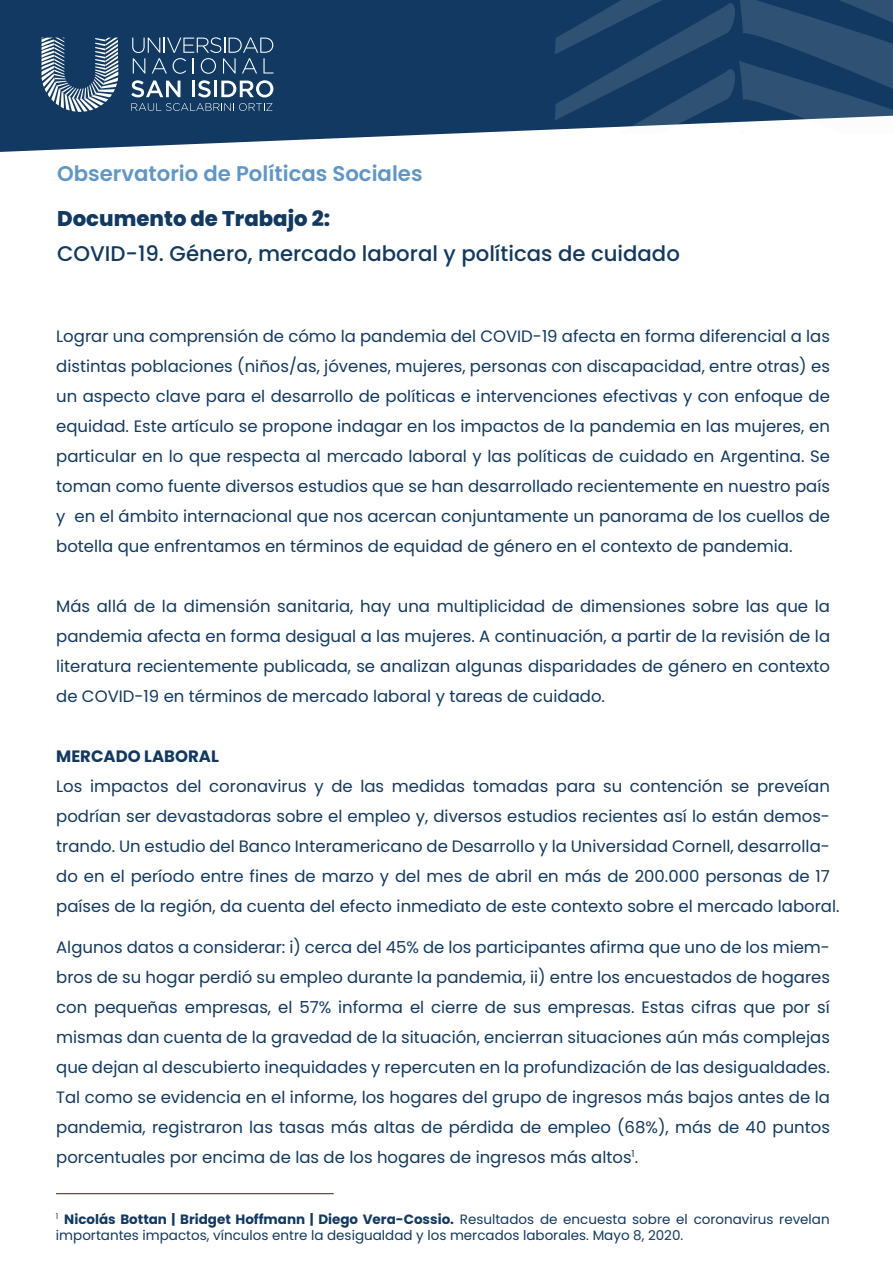
<style>
.page{position:relative;width:893px;height:1263px;background:#fff}
.page>*{position:absolute;margin:0;border:0;box-sizing:border-box;transform-origin:0 0}
.t1{font:500 21.3px "Poppins";color:#113961}
.t2{font:600 21.3px "Poppins";color:#5f96c8}
.t3{font:800 21.3px "Poppins";color:#113961}
.t4{font:16.5px/30px "Poppins";color:#113961;text-align:justify}
.t5{font:700 16.5px "Poppins";color:#113961}
.t6{font:13.5px/16.5px "Poppins";color:#113961}
.s1{font-weight:700}
</style>
<div class="page">
<svg style="left:0;top:0;width:555px;height:152px;background:#264a6f"></svg>
<svg style="left:41px;top:38px;width:77px;height:74px;background:#5a7691"></svg>
<svg style="left:131px;top:80px;width:49px;height:17px"></svg>
<hr style="left:192px;top:81px;width:3px;height:16px;background:#fff">
<svg style="left:198px;top:80px;width:13px;height:17px"></svg>
<hr style="left:214px;top:81px;width:3px;height:16px;background:#fff">
<svg style="left:221px;top:80px;width:52px;height:17px"></svg>
<svg style="left:132px;top:37px;width:141px;height:37px;background:#355779"></svg>
<svg style="left:131px;top:103px;width:141px;height:8px"></svg>
<svg style="left:555px;top:0;width:338px;height:130px;background:#2b4e71"></svg>
<hr style="left:56px;top:1193px;width:278px;height:1px;background:#3a2111">
<p class="t2" style="left:57px;top:161px;width:367px">Observatorio de Políticas Sociales</p>
<p class="t3" style="left:57px;top:206px;width:275px">Documento de Trabajo 2:</p>
<p class="t1" style="left:57px;top:241px;width:624px">COVID-19. Género, mercado laboral y políticas de cuidado</p>
<p class="t4" style="left:56px;top:321px;width:775px">Lograr una comprensión de cómo la pandemia del COVID-19 afecta en forma diferencial a las distintas poblaciones (niños/as, jóvenes, mujeres, personas con discapacidad, entre otras) es un aspecto clave para el desarrollo de políticas e intervenciones efectivas y con enfoque de equidad. Este artículo se propone indagar en los impactos de la pandemia en las mujeres, en particular en lo que respecta al mercado laboral y las políticas de cuidado en Argentina. Se toman como fuente diversos estudios que se han desarrollado recientemente en nuestro país y en el ámbito internacional que nos acercan conjuntamente un panorama de los cuellos de botella que enfrentamos en términos de equidad de género en el contexto de pandemia.</p>
<p class="t4" style="left:56px;top:591px;width:775px">Más allá de la dimensión sanitaria, hay una multiplicidad de dimensiones sobre las que la pandemia afecta en forma desigual a las mujeres. A continuación, a partir de la revisión de la literatura recientemente publicada, se analizan algunas disparidades de género en contexto de COVID-19 en términos de mercado laboral y tareas de cuidado.</p>
<p class="t5" style="left:56px;top:747px;width:164px">MERCADO LABORAL</p>
<p class="t4" style="left:56px;top:771px;width:785px;text-align:left">Los impactos del coronavirus y de las medidas tomadas para su contención se preveían podrían ser devastadoras sobre el empleo y, diversos estudios recientes así lo están demos&shy;trando. Un estudio del Banco Interamericano de Desarrollo y la Universidad Cornell, desarrolla&shy;do en el período entre fines de marzo y del mes de abril en más de 200.000 personas de 17 países de la región, da cuenta del efecto inmediato de este contexto sobre el mercado laboral.</p>
<p class="t4" style="left:56px;top:932px;width:775px">Algunos datos a considerar: i) cerca del 45% de los participantes afirma que uno de los miem&shy;bros de su hogar perdió su empleo durante la pandemia, ii) entre los encuestados de hogares con pequeñas empresas, el 57% informa el cierre de sus empresas. Estas cifras que por sí mismas dan cuenta de la gravedad de la situación, encierran situaciones aún más complejas que dejan al descubierto inequidades y repercuten en la profundización de las desigualdades.<br>Tal como se evidencia en el informe, los hogares del grupo de ingresos más bajos antes de la pandemia, registraron las tasas más altas de pérdida de empleo (68%), más de 40 puntos porcentuales por encima de las de los hogares de ingresos más altos<sup>1</sup>.</p>
<p class="t6" style="left:56px;top:1210px;width:775px"><sup>1</sup> <span class="s1">Nicolás Bottan | Bridget Hoffmann | Diego Vera-Cossio.</span> Resultados de encuesta sobre el coronavirus revelan importantes impactos, vínculos entre la desigualdad y los mercados laborales. Mayo 8, 2020.</p>
</div>
